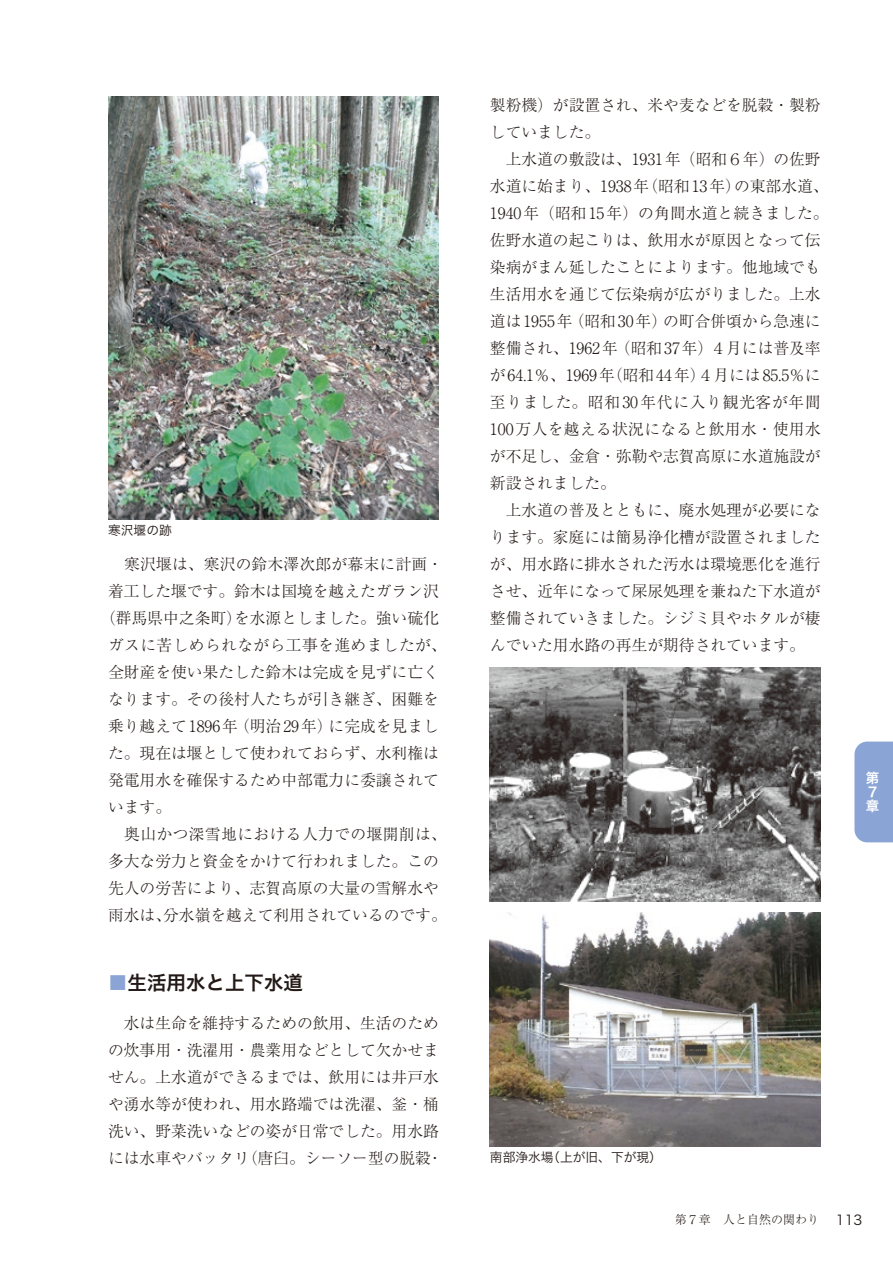
<style>
.page{position:relative;width:893px;height:1263px;background:#fff}
.page>*{position:absolute;margin:0;border:0;box-sizing:border-box;transform-origin:0 0}
.t1{font:19.5px "Hira Kaku Std N W6";color:#231916}
.t2{font:300 15.75px/27px "Ryumin Pr 5";color:#231916}
.t3{font:300 15.75px "Ryumin Pr 5";letter-spacing:.025em;color:#231916}
.t4{font:13.5px "Hira Kaku Std N W3";color:#231916}
.t5{font:13.5px/14.1px "Hira Kaku Std N W6";color:#fff}
.t6{font:12.75px "Hira Kaku Std N W3";color:#231916}
.t7{font:300 12px "Ryumin Pr 5";color:#231916}
.s1{color:#8aa4d5}
</style>
<div class="page">
<div style="left:854px;top:741px;width:39px;height:101px;background:#8aa4d5"></div>
<img style="left:108px;top:97px;width:331px;height:422px">
<img style="left:490px;top:667px;width:331px;height:234px">
<img style="left:490px;top:912px;width:331px;height:234px">
<p class="t6" style="left:108px;top:520px;width:65px">寒沢堰の跡</p>
<p class="t2" style="left:108px;top:549px;width:336px">　寒沢堰は、寒沢の鈴木澤次郎が幕末に計画・</p>
<p class="t2" style="left:108px;top:576px;width:332px">着工した堰です。鈴木は国境を越えたガラン沢</p>
<p class="t2" style="left:100px;top:603px;width:340px">（群馬県中之条町）を水源としました。強い硫化</p>
<p class="t3" style="left:108px;top:633px;width:340px">ガスに苦しめられながら工事を進めましたが、</p>
<p class="t2" style="left:108px;top:657px;width:332px">全財産を使い果たした鈴木は完成を見ずに亡く</p>
<p class="t2" style="left:108px;top:684px;width:332px">なります。その後村人たちが引き継ぎ、困難を</p>
<p class="t2" style="left:108px;top:711px;width:332px">乗り越えて 1896年（明治 29年）に完成を見まし</p>
<p class="t2" style="left:108px;top:738px;width:332px">た。現在は堰として使われておらず、水利権は</p>
<p class="t2" style="left:108px;top:765px;width:332px">発電用水を確保するため中部電力に委譲されて</p>
<p class="t2" style="left:108px;top:792px;width:64px">います。</p>
<p class="t3" style="left:108px;top:821px;width:340px">　奥山かつ深雪地における人力での堰開削は、</p>
<p class="t2" style="left:108px;top:846px;width:332px">多大な労力と資金をかけて行われました。この</p>
<p class="t2" style="left:108px;top:873px;width:332px">先人の労苦により、志賀高原の大量の雪解水や</p>
<p class="t2" style="left:108px;top:900px;width:340px">雨水は、分水嶺を越えて利用されているのです。</p>
<p class="t1" style="left:108px;top:967px;width:196px"><span class="s1">■</span>生活用水と上下水道</p>
<p class="t2" style="left:108px;top:1008px;width:336px">　水は生命を維持するための飲用、生活のための炊事用・洗濯用・農業用などとして欠かせません。上水道ができるまでは、飲用には井戸水や湧水等が使われ、用水路端では洗濯、釜・桶洗い、野菜洗いなどの姿が日常でした。用水路には水車やバッタリ（唐臼。シーソー型の脱穀・</p>
<p class="t2" style="left:490px;top:90px;width:340px">製粉機）が設置され、米や麦などを脱穀・製粉していました。<br>　上水道の敷設は、1931年（昭和６年）の佐野水道に始まり、1938年（昭和 13年）の東部水道、<br>1940年（昭和 15年）の角間水道と続きました。佐野水道の起こりは、飲用水が原因となって伝染病がまん延したことによります。他地域でも生活用水を通じて伝染病が広がりました。上水道は 1955年（昭和 30年）の町合併頃から急速に整備され、1962年（昭和 37年）４月には普及率が 64.1％、1969年（昭和 44年）４月には 85.5％に至りました。昭和30年代に入り観光客が年間<br>100万人を越える状況になると飲用水・使用水が不足し、金倉・弥勒や志賀高原に水道施設が新設されました。<br>　上水道の普及とともに、廃水処理が必要になります。家庭には簡易浄化槽が設置されましたが、用水路に排水された汚水は環境悪化を進行させ、近年になって屎尿処理を兼ねた下水道が整備されていきました。シジミ貝やホタルが棲んでいた用水路の再生が期待されています。</p>
<p class="t5" style="left:866px;top:771px;width:14px">第<br>７章</p>
<p class="t6" style="left:490px;top:1148px;width:174px">南部浄水場（上が旧、下が現）</p>
<p class="t7" style="left:675px;top:1210px;width:145px">第７章　人と自然の関わり</p>
<p class="t4" style="left:836px;top:1209px;width:28px">113</p>
</div>
